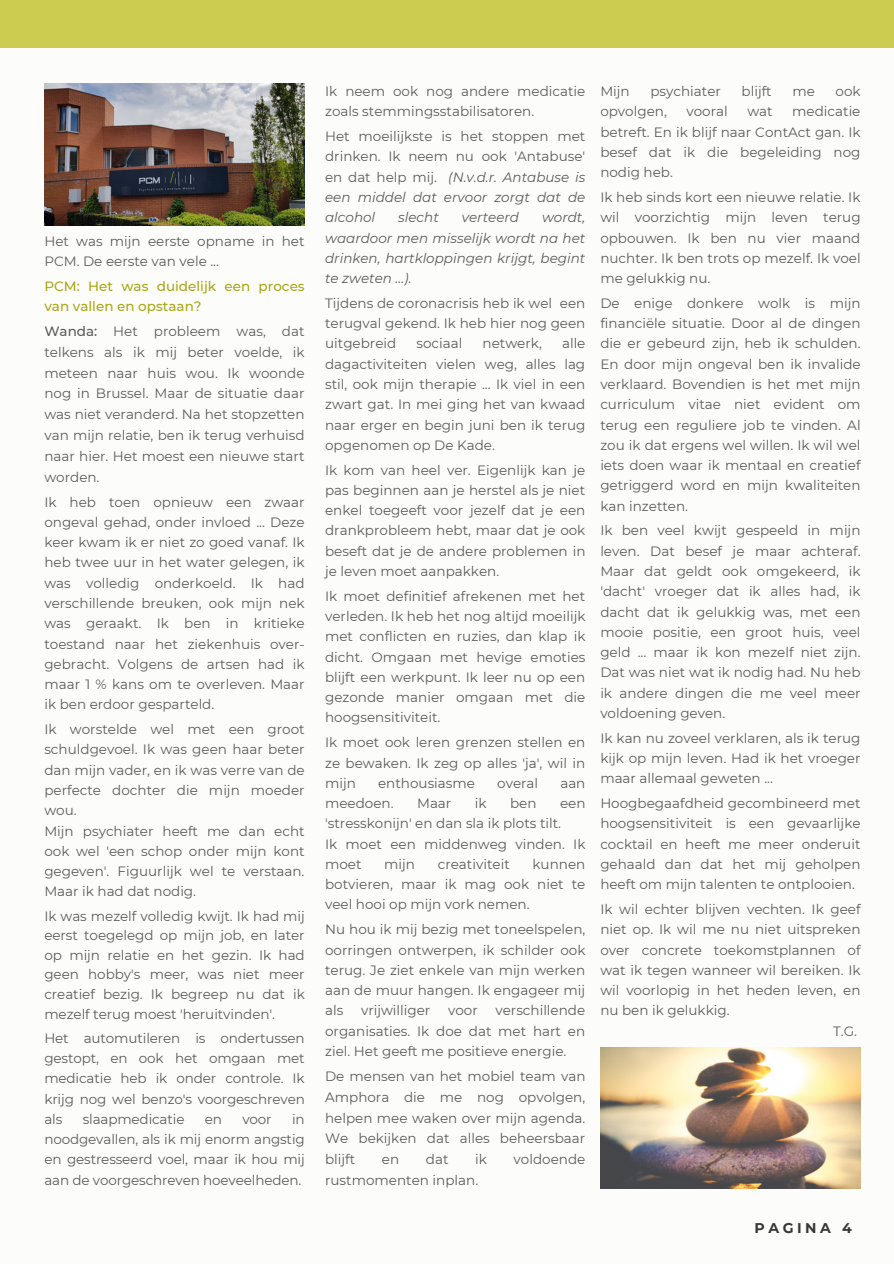
<style>
.page{position:relative;width:894px;height:1264px;background:#fff}
.page>*{position:absolute;margin:0;border:0;box-sizing:border-box;transform-origin:0 0}
.t1{font:700 14.1px "Montserrat";letter-spacing:.25em;color:#383835}
.t2{font:13.5px/20.2px "Montserrat";color:#545454;text-align:justify}
.t3{font:italic 13.5px/20.2px "Montserrat";color:#545454;text-align:justify}
.t4{font:500 13.5px/20.2px "Montserrat";color:#a4a40a}
.s1{font-weight:500}
.s2{font-style:italic}
</style>
<div class="page">
<div style="left:0;top:0;width:893px;height:1263px;background:#fcfcfa"></div>
<div style="left:0;top:0;width:893px;height:47px;background:#cccc51"></div>
<img style="left:44px;top:83px;width:260px;height:142px">
<img style="left:600px;top:1047px;width:260px;height:140px">
<p class="t2" style="left:44px;top:231px;width:261px">Het was mijn eerste opname in het<br>PCM. De eerste van vele ...</p>
<p class="t4" style="left:44px;top:276px;width:262px">PCM: Het was duidelijk een proces van vallen en opstaan?</p>
<p class="t2" style="left:44px;top:321px;width:262px;line-height:20.7px"><span class="s1">Wanda:</span> Het probleem was, dat telkens als ik mij beter voelde, ik meteen naar huis wou. Ik woonde nog in Brussel. Maar de situatie daar was niet veranderd. Na het stopzetten van mijn relatie, ben ik terug verhuisd naar hier. Het moest een nieuwe start worden.</p>
<p class="t2" style="left:44px;top:491px;width:262px">Ik heb toen opnieuw een zwaar ongeval gehad, onder invloed ... Deze keer kwam ik er niet zo goed vanaf. Ik heb twee uur in het water gelegen, ik was volledig onderkoeld. Ik had verschillende breuken, ook mijn nek was geraakt. Ik ben in kritieke toestand naar het ziekenhuis over&shy;gebracht. Volgens de artsen had ik maar 1 % kans om te overleven. Maar ik ben erdoor gesparteld.</p>
<p class="t2" style="left:44px;top:719px;width:262px;text-align:left">Ik worstelde wel met een groot schuldgevoel. Ik was geen haar beter dan mijn vader, en ik was verre van de perfecte dochter die mijn moeder wou.<br>Mijn psychiater heeft me dan echt ook wel 'een schop onder mijn kont gegeven'. Figuurlijk wel te verstaan.<br>Maar ik had dat nodig.</p>
<p class="t2" style="left:44px;top:906px;width:262px;line-height:19.5px">Ik was mezelf volledig kwijt. Ik had mij eerst toegelegd op mijn job, en later op mijn relatie en het gezin. Ik had geen hobby's meer, was niet meer creatief bezig. Ik begreep nu dat ik mezelf terug moest 'heruitvinden'.</p>
<p class="t2" style="left:44px;top:1027px;width:262px">Het automutileren is ondertussen gestopt, en ook het omgaan met medicatie heb ik onder controle. Ik krijg nog wel benzo's voorgeschreven als</p>
<p class="t2" style="left:44px;top:1108px;width:262px;text-indent:248px">in noodgevallen, als ik mij enorm angstig en gestresseerd voel, maar ik hou mij aan de voorgeschreven hoeveelheden.</p>
<p class="t2" style="left:83px;top:1108px;width:103px">slaapmedicatie</p>
<p class="t2" style="left:205px;top:1108px;width:19px">en</p>
<p class="t2" style="left:242px;top:1108px;width:31px">voor</p>
<p class="t2" style="left:325px;top:81px;width:262px">Ik neem ook nog andere medicatie zoals stemmingsstabilisatoren.</p>
<p class="t2" style="left:325px;top:126px;width:262px">Het moeilijkste is het stoppen met drinken. Ik neem nu ook 'Antabuse' en dat help mij. <span class="s2">(N.v.d.r. Antabuse is een middel dat ervoor zorgt dat de alcohol</span></p>
<p class="t3" style="left:325px;top:207px;width:262px;text-indent:217px">wordt, waardoor men misselijk wordt na het drinken, hartkloppingen krijgt, begint te zweten ...).</p>
<p class="t2" style="left:325px;top:293px;width:262px">Tijdens de coronacrisis heb ik wel een terugval gekend. Ik heb hier nog geen uitgebreid</p>
<p class="t3" style="left:398px;top:207px;width:42px">slecht</p>
<p class="t3" style="left:461px;top:207px;width:59px">verteerd</p>
<p class="t2" style="left:325px;top:333px;width:262px;text-indent:237px">alle dagactiviteiten vielen weg, alles lag stil, ook mijn therapie ... Ik viel in een zwart gat. In mei ging het van kwaad naar erger en begin juni ben ik terug opgenomen op De Kade.</p>
<p class="t2" style="left:325px;top:459px;width:262px">Ik kom van heel ver. Eigenlijk kan je pas beginnen aan je herstel als je niet enkel toegeeft voor jezelf dat je een drankprobleem hebt, maar dat je ook beseft dat je de andere problemen in je leven moet aanpakken.</p>
<p class="t2" style="left:325px;top:586px;width:262px">Ik moet definitief afrekenen met het verleden. Ik heb het nog altijd moeilijk met conflicten en ruzies, dan klap ik dicht. Omgaan met hevige emoties blijft een werkpunt. Ik leer nu op een gezonde manier omgaan met die hoogsensitiviteit.</p>
<p class="t2" style="left:325px;top:732px;width:262px">Ik moet ook leren grenzen stellen en ze bewaken. Ik zeg op alles 'ja', wil in mijn</p>
<p class="t2" style="left:416px;top:333px;width:47px">sociaal</p>
<p class="t2" style="left:482px;top:333px;width:61px">netwerk,</p>
<p class="t2" style="left:378px;top:772px;width:98px">enthousiasme</p>
<p class="t2" style="left:497px;top:772px;width:42px">overal</p>
<p class="t2" style="left:560px;top:772px;width:27px">aan</p>
<p class="t2" style="left:325px;top:793px;width:70px">meedoen.</p>
<p class="t2" style="left:417px;top:793px;width:36px">Maar</p>
<p class="t2" style="left:474px;top:793px;width:13px">ik</p>
<p class="t2" style="left:510px;top:793px;width:28px">ben</p>
<p class="t2" style="left:325px;top:793px;width:262px;text-align:left;text-indent:235px">een 'stresskonijn' en dan sla ik plots tilt.<br>Ik moet een middenweg vinden. Ik moet</p>
<p class="t2" style="left:384px;top:854px;width:32px">mijn</p>
<p class="t2" style="left:437px;top:854px;width:74px">creativiteit</p>
<p class="t2" style="left:325px;top:854px;width:262px;text-indent:207px">kunnen botvieren, maar ik mag ook niet te veel hooi op mijn vork nemen.</p>
<p class="t2" style="left:325px;top:919px;width:262px">Nu hou ik mij bezig met toneelspelen, oorringen ontwerpen, ik schilder ook terug. Je ziet enkele van mijn werken aan de muur hangen. Ik engageer mij als</p>
<p class="t2" style="left:361px;top:1000px;width:71px">vrijwilliger</p>
<p class="t2" style="left:448px;top:1000px;width:31px">voor</p>
<p class="t2" style="left:325px;top:1000px;width:261px;text-indent:170px">verschillende organisaties. Ik doe dat met hart en ziel. Het geeft me positieve energie.</p>
<p class="t2" style="left:325px;top:1065px;width:262px;line-height:20.7px">De mensen van het mobiel team van Amphora die me nog opvolgen, helpen mee waken over mijn agenda.<br>We bekijken dat alles beheersbaar blijft</p>
<p class="t2" style="left:382px;top:1149px;width:19px">en</p>
<p class="t2" style="left:426px;top:1149px;width:24px">dat</p>
<p class="t2" style="left:475px;top:1149px;width:13px">ik</p>
<p class="t2" style="left:513px;top:1149px;width:73px">voldoende</p>
<p class="t2" style="left:325px;top:1169px;width:154px">rustmomenten inplan.</p>
<p class="t2" style="left:600px;top:81px;width:31px">Mijn</p>
<p class="t2" style="left:650px;top:81px;width:72px">psychiater</p>
<p class="t2" style="left:741px;top:81px;width:32px">blijft</p>
<p class="t2" style="left:792px;top:81px;width:24px">me</p>
<p class="t2" style="left:835px;top:81px;width:27px">ook</p>
<p class="t2" style="left:600px;top:101px;width:68px">opvolgen,</p>
<p class="t2" style="left:686px;top:101px;width:43px">vooral</p>
<p class="t2" style="left:747px;top:101px;width:27px">wat</p>
<p class="t2" style="left:600px;top:101px;width:262px;text-indent:192px">medicatie betreft. En ik blijf naar ContAct gan. Ik besef dat ik die begeleiding nog nodig heb.</p>
<p class="t2" style="left:600px;top:187px;width:262px">Ik heb sinds kort een nieuwe relatie. Ik wil voorzichtig mijn leven terug opbouwen. Ik ben nu vier maand nuchter. Ik ben trots op mezelf. Ik voel me gelukkig nu.</p>
<p class="t2" style="left:600px;top:293px;width:262px">De enige donkere wolk is mijn financiële situatie. Door al de dingen die er gebeurd zijn, heb ik schulden.<br>En door mijn ongeval ben ik invalide verklaard. Bovendien is het met mijn curriculum vitae niet evident om terug een reguliere job te vinden. Al zou ik dat ergens wel willen. Ik wil wel iets doen waar ik mentaal en creatief getriggerd word en mijn kwaliteiten kan inzetten.</p>
<p class="t2" style="left:600px;top:520px;width:262px">Ik ben veel kwijt gespeeld in mijn leven. Dat besef je maar achteraf.<br>Maar dat geldt ook omgekeerd, ik 'dacht' vroeger dat ik alles had, ik dacht dat ik gelukkig was, met een mooie positie, een groot huis, veel geld ... maar ik kon mezelf niet zijn.<br>Dat was niet wat ik nodig had. Nu heb ik andere dingen die me veel meer voldoening geven.</p>
<p class="t2" style="left:600px;top:727px;width:261px">Ik kan nu zoveel verklaren, als ik terug kijk op mijn leven. Had ik het vroeger maar allemaal geweten ...</p>
<p class="t2" style="left:600px;top:793px;width:262px">Hoogbegaafdheid gecombineerd met hoogsensitiviteit is een gevaarlijke cocktail en heeft me meer onderuit gehaald dan dat het mij geholpen heeft om mijn talenten te ontplooien.</p>
<p class="t2" style="left:600px;top:899px;width:262px">Ik wil echter blijven vechten. Ik geef</p>
<p class="t2" style="left:600px;top:919px;width:261px">niet op. Ik wil me nu niet uitspreken</p>
<p class="t2" style="left:600px;top:939px;width:262px">over concrete toekomstplannen of</p>
<p class="t2" style="left:600px;top:959px;width:262px">wat ik tegen wanneer wil bereiken. Ik</p>
<p class="t2" style="left:600px;top:980px;width:261px">wil voorlopig in het heden leven, en</p>
<p class="t2" style="left:600px;top:1000px;width:131px">nu ben ik gelukkig.</p>
<p class="t2" style="left:833px;top:1020px;width:25px">T.G.</p>
<p class="t1" style="left:754px;top:1218px;width:99px">PAGINA 4</p>
</div>
